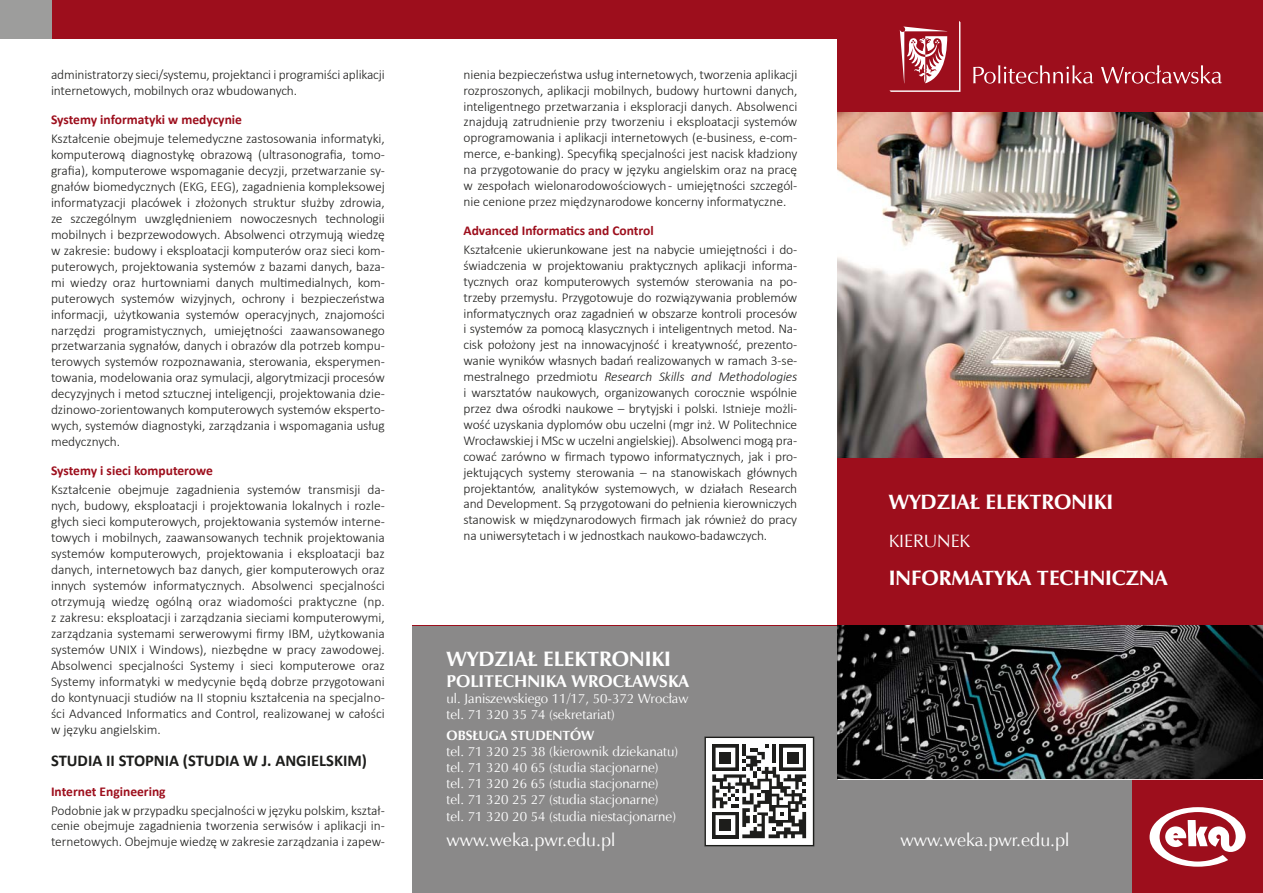
<style>
.page{position:relative;width:1263px;height:893px;background:#fff}
.page>*{position:absolute;margin:0;border:0;box-sizing:border-box;transform-origin:0 0}
.t1{font:700 21px "Zapf Humnst EU";color:#fff}
.t2{font:18px "Zapf Humnst EU";color:#fff}
.t3{font:700 17.25px "Zapf Humnst EU";color:#fff}
.t4{font:700 16.5px "Calibri";color:#1d1d1b}
.t5{font:300 13.5px/15.9px "Calibri";letter-spacing:-.01em;color:#1d1d1b;text-align:justify}
.t6{font:13.5px/16.2px "Zapf Humnst EU";color:#fff}
.t7{font:700 13.5px "Calibri";color:#9d0e1c}
.t8{font:700 13.5px "Zapf Humnst EU";color:#fff}
.s1{font-style:italic}
</style>
<div class="page">
<div style="left:0;top:0;width:1263px;height:38px;background:#9d0e1c"></div>
<div style="left:0;top:0;width:51px;height:38px;background:#9d9d9c"></div>
<div style="left:412px;top:627px;width:426px;height:266px;background:#8a8989"></div>
<div style="left:705px;top:737px;width:109px;height:109px;background:#fff"></div>
<svg style="left:712px;top:744px;width:94px;height:94px"></svg>
<div style="left:704px;top:736px;width:110px;height:110px;border:2px solid #1d1d1b"></div>
<div style="left:838px;top:0;width:425px;height:893px;background:#9d0e1c"></div>
<svg style="left:889px;top:21px;width:71px;height:71px"></svg>
<svg style="left:973px;top:65px;width:249px;height:19px"></svg>
<img style="left:838px;top:113px;width:425px;height:344px">
<div style="left:838px;top:778px;width:294px;height:115px;background:#8a8989"></div>
<svg style="left:1149px;top:807px;width:97px;height:60px"></svg>
<hr style="left:838px;top:778px;width:425px;height:2px;background:#fff">
<img style="left:838px;top:625px;width:425px;height:153px">
<p class="t5" style="left:51px;top:66px;width:335px">administratorzy sieci/systemu, projektanci i programiści aplikacji internetowych, mobilnych oraz wbudowanych.</p>
<p class="t7" style="left:51px;top:110px;width:193px">Systemy informatyki w medycynie</p>
<p class="t5" style="left:51px;top:130px;width:335px">Kształcenie obejmuje telemedyczne zastosowania informatyki, komputerową diagnostykę obrazową (ultrasonografia, tomo&shy;grafia), komputerowe wspomaganie decyzji, przetwarzanie sy&shy;gnałów biomedycznych (EKG, EEG), zagadnienia kompleksowej informatyzacji placówek i złożonych struktur służby zdrowia, ze szczególnym uwzględnieniem nowoczesnych technologii mobilnych i bezprzewodowych. Absolwenci otrzymują wiedzę w zakresie: budowy i eksploatacji komputerów oraz sieci kom&shy;puterowych, projektowania systemów z bazami danych, baza&shy;mi wiedzy oraz hurtowniami danych multimedialnych, kom&shy;puterowych systemów wizyjnych, ochrony i bezpieczeństwa informacji, użytkowania systemów operacyjnych, znajomości narzędzi programistycznych, umiejętności zaawansowanego przetwarzania sygnałów, danych i obrazów dla potrzeb kompu&shy;terowych systemów rozpoznawania, sterowania, eksperymen&shy;towania, modelowania oraz symulacji, algorytmizacji procesów decyzyjnych i metod sztucznej inteligencji, projektowania dzie&shy;dzinowo-zorientowanych komputerowych systemów eksperto&shy;wych, systemów diagnostyki, zarządzania i wspomagania usług medycznych.</p>
<p class="t7" style="left:51px;top:461px;width:163px">Systemy i sieci komputerowe</p>
<p class="t5" style="left:51px;top:482px;width:335px">Kształcenie obejmuje zagadnienia systemów transmisji da&shy;nych, budowy, eksploatacji i projektowania lokalnych i rozle&shy;głych sieci komputerowych, projektowania systemów interne&shy;towych i mobilnych, zaawansowanych technik projektowania systemów komputerowych, projektowania i eksploatacji baz danych, internetowych baz danych, gier komputerowych oraz innych systemów informatycznych. Absolwenci specjalności otrzymują wiedzę ogólną oraz wiadomości praktyczne (np. z zakresu: eksploatacji i zarządzania sieciami komputerowymi, zarządzania systemami serwerowymi firmy IBM, użytkowania systemów UNIX i Windows), niezbędne w pracy zawodowej.<br>Absolwenci specjalności Systemy i sieci komputerowe oraz Systemy informatyki w medycynie będą dobrze przygotowani do kontynuacji studiów na II stopniu kształcenia na specjalno&shy;ści Advanced Informatics and Control, realizowanej w całości w języku angielskim.</p>
<p class="t4" style="left:51px;top:749px;width:317px">STUDIA II STOPNIA (STUDIA W J. ANGIELSKIM)</p>
<p class="t7" style="left:51px;top:781px;width:116px">Internet Engineering</p>
<p class="t5" style="left:51px;top:802px;width:335px">Podobnie jak w przypadku specjalności w języku polskim, kształ&shy;cenie obejmuje zagadnienia tworzenia serwisów i aplikacji in&shy;ternetowych. Obejmuje wiedzę w zakresie zarządzania i zapew-</p>
<p class="t5" style="left:463px;top:66px;width:335px">nienia bezpieczeństwa usług internetowych, tworzenia aplikacji rozproszonych, aplikacji mobilnych, budowy hurtowni danych, inteligentnego przetwarzania i eksploracji danych. Absolwenci znajdują zatrudnienie przy tworzeniu i eksploatacji systemów oprogramowania i aplikacji internetowych (e-business, e-com&shy;merce, e-banking). Specyfiką specjalności jest nacisk kładziony na przygotowanie do pracy w języku angielskim oraz na pracę w zespołach wielonarodowościowych - umiejętności szczegól&shy;nie cenione przez międzynarodowe koncerny informatyczne.</p>
<p class="t7" style="left:463px;top:221px;width:192px">Advanced Informatics and Control</p>
<p class="t5" style="left:463px;top:241px;width:335px">Kształcenie ukierunkowane jest na nabycie umiejętności i do&shy;świadczenia w projektowaniu praktycznych aplikacji informa&shy;tycznych oraz komputerowych systemów sterowania na po&shy;trzeby przemysłu. Przygotowuje do rozwiązywania problemów informatycznych oraz zagadnień w obszarze kontroli procesów i systemów za pomocą klasycznych i inteligentnych metod. Na&shy;cisk położony jest na innowacyjność i kreatywność, prezento&shy;wanie wyników własnych badań realizowanych w ramach 3-se&shy;mestralnego przedmiotu <span class="s1">Research Skills and Methodologies </span>i warsztatów naukowych, organizowanych corocznie wspólnie przez dwa ośrodki naukowe – brytyjski i polski. Istnieje możli&shy;wość uzyskania dyplomów obu uczelni (mgr inż. W Politechnice Wrocławskiej i MSc w uczelni angielskiej). Absolwenci mogą pra&shy;cować zarówno w firmach typowo informatycznych, jak i pro&shy;jektujących systemy sterowania – na stanowiskach głównych projektantów, analityków systemowych, w działach Research and Development. Są przygotowani do pełnienia kierowniczych stanowisk w międzynarodowych firmach jak również do pracy na uniwersytetach i w jednostkach naukowo-badawczych.</p>
<h1 class="t1" style="left:889px;top:489px;width:226px">WYDZIAŁ ELEKTRONIKI</h1>
<h2 class="t2" style="left:889px;top:529px;width:83px">KIERUNEK</h2>
<h1 class="t1" style="left:889px;top:565px;width:280px">INFORMATYKA TECHNICZNA</h1>
<h1 class="t1" style="left:446px;top:646px;width:226px">WYDZIAŁ ELEKTRONIKI</h1>
<p class="t3" style="left:446px;top:670px;width:244px">POLITECHNIKA WROCŁAWSKA</p>
<p class="t6" style="left:446px;top:691px;width:243px">ul. Janiszewskiego 11/17, 50-372 Wrocław tel. 71 320 35 74 (sekretariat)</p>
<p class="t8" style="left:446px;top:727px;width:149px">OBSŁUGA STUDENTÓW</p>
<p class="t6" style="left:446px;top:743px;width:233px">tel. 71 320 25 38 (kierownik dziekanatu) tel. 71 320 40 65 (studia stacjonarne) tel. 71 320 26 65 (studia stacjonarne) tel. 71 320 25 27 (studia stacjonarne) tel. 71 320 20 54 (studia niestacjonarne)</p>
<h2 class="t2" style="left:446px;top:829px;width:170px">www.weka.pwr.edu.pl</h2>
<h2 class="t2" style="left:900px;top:829px;width:170px">www.weka.pwr.edu.pl</h2>
</div>
